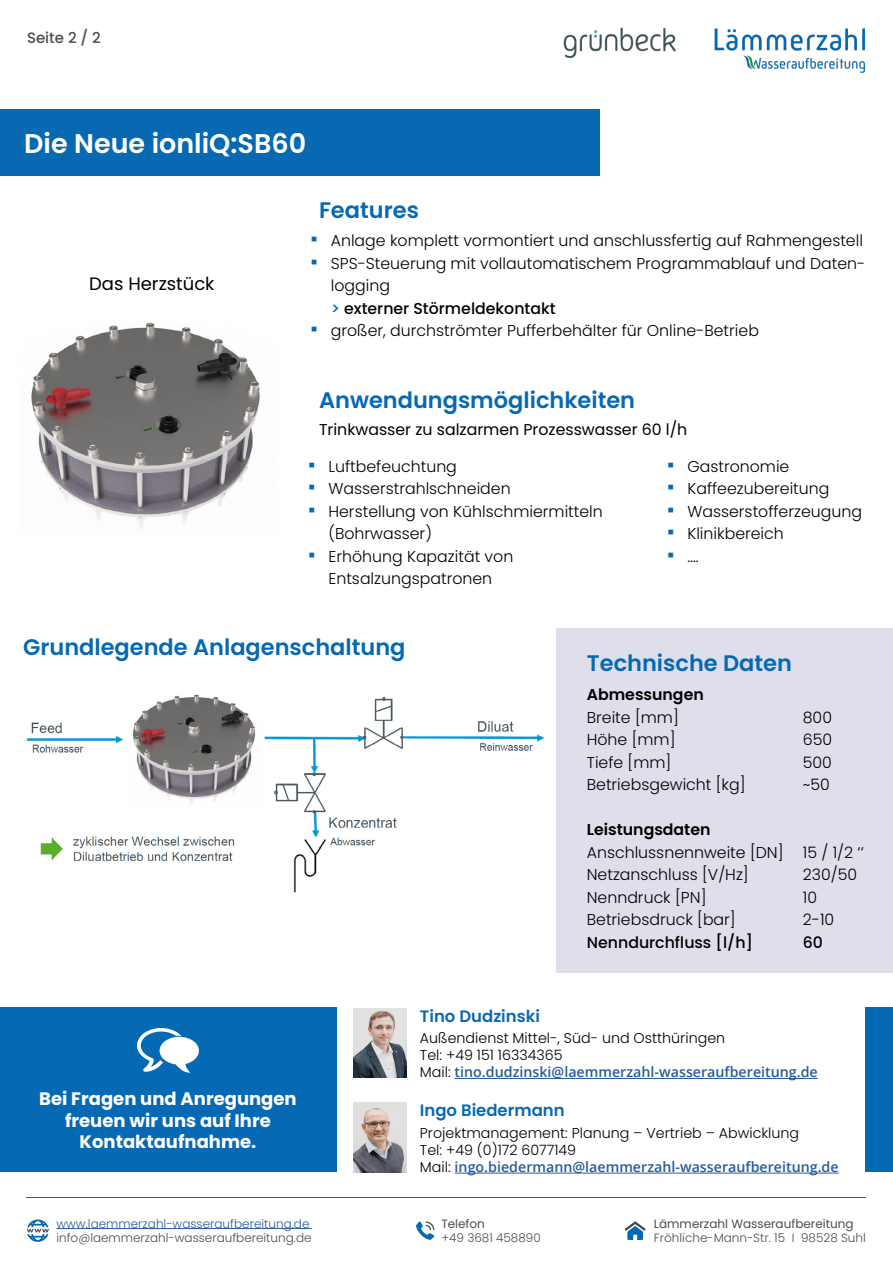
<style>
.page{position:relative;width:893px;height:1263px;background:#fff}
.page>*{position:absolute;margin:0;border:0;box-sizing:border-box;transform-origin:0 0}
.t1{font:600 27px "Poppins";color:#fff}
.t2{font:600 22.5px "Poppins";color:#0669b3}
.t3{font:700 18px/21.6px "Poppins";color:#fff;text-align:center}
.t4{font:18px "Poppins";color:#000}
.t5{font:600 16.5px "Poppins";color:#0669b3}
.t6{font:600 16.5px "Poppins";color:#0869b3}
.t7{font:300 15.75px/22.5px "Poppins";color:#000}
.t8{font:15.75px "Poppins";color:#000}
.t9{font:600 15.75px "Poppins";color:#000}
.t10{font:500 15.75px "Poppins";color:#000}
.t11{font:500 15px "Poppins";color:#4e4c4c}
.t12{font:300 14.25px/17.1px "Poppins";color:#000}
.t13{font:600 14.25px "Open Sans";color:#275b9b}
.t14{font:300 12px "Poppins";color:#4e4c4c}
.t15{font:300 12px "Poppins";color:#275b9b}
.t16{font:12px "Poppins";color:#4e4c4c}
.s1{font-family:"Arial";font-weight:400;font-size:21px;color:#0669b3}
.s2{font-weight:500;color:#0669b3}
.s3{font-weight:500}
.s4{font-family:"Poppins";font-weight:300;color:#000}
</style>
<div class="page">
<div style="left:0;top:109px;width:600px;height:67px;background:#0869b3"></div>
<img style="left:714px;top:28px;width:151px;height:45px">
<img style="left:563px;top:28px;width:113px;height:30px">
<svg style="left:624px;top:1221px;width:22px;height:19px"></svg>
<hr style="left:56px;top:1228px;width:256px;height:1px;background:#275b9b">
<svg style="left:416px;top:1221px;width:18px;height:19px"></svg>
<svg style="left:27px;top:1219px;width:22px;height:23px"></svg>
<hr style="left:27px;top:1197px;width:839px;height:1px;background:#0669b3">
<div style="left:0;top:1008px;width:336px;height:164px;background:#0669b3"></div>
<svg style="left:137px;top:1028px;width:62px;height:45px"></svg>
<img style="left:354px;top:1008px;width:52px;height:69px">
<hr style="left:455px;top:1078px;width:363px;height:1px;background:#275b9b">
<div style="left:866px;top:1008px;width:27px;height:164px;background:#0669b3"></div>
<div style="left:556px;top:628px;width:337px;height:344px;background:#dedfea"></div>
<img style="left:27px;top:694px;width:518px;height:199px">
<img style="left:31px;top:322px;width:229px;height:207px">
<img style="left:354px;top:1103px;width:52px;height:69px">
<hr style="left:455px;top:1173px;width:384px;height:1px;background:#275b9b">
<p class="t11" style="left:27px;top:29px;width:75px">Seite 2 / 2</p>
<h1 class="t1" style="left:24px;top:128px;width:283px">Die Neue ionliQ:SB60</h1>
<p class="t4" style="left:89px;top:273px;width:127px">Das Herzstück</p>
<h2 class="t2" style="left:319px;top:197px;width:101px">Features</h2>
<p class="t7" style="left:311px;top:229px;width:554px"><span class="s1">▪</span> Anlage komplett vormontiert und anschlussfertig auf Rahmengestell</p>
<p class="t7" style="left:331px;top:252px;width:536px;text-indent:-20px"><span class="s1">▪</span> SPS-Steuerung mit vollautomatischem Programmablauf und Daten&shy;logging<br><span class="s2">&gt;</span> <span class="s3">externer Störmeldekontakt</span></p>
<p class="t7" style="left:311px;top:319px;width:450px"><span class="s1">▪</span> großer, durchströmter Pufferbehälter für Online-Betrieb</p>
<h2 class="t2" style="left:319px;top:387px;width:318px">Anwendungsmöglichkeiten</h2>
<p class="t8" style="left:319px;top:421px;width:370px">Trinkwasser zu salzarmen Prozesswasser 60 l/h</p>
<p class="t7" style="left:308px;top:455px;width:150px"><span class="s1">▪</span> Luftbefeuchtung</p>
<p class="t7" style="left:308px;top:478px;width:204px"><span class="s1">▪</span> Wasserstrahlschneiden</p>
<p class="t7" style="left:328px;top:500px;width:276px;text-indent:-20px"><span class="s1">▪</span> Herstellung von Kühlschmiermitteln (Bohrwasser)</p>
<p class="t7" style="left:308px;top:545px;width:207px;text-align:center"><span class="s1">▪</span> Erhöhung Kapazität von<br>Entsalzungspatronen</p>
<p class="t7" style="left:667px;top:455px;width:124px"><span class="s1">▪</span> Gastronomie</p>
<p class="t7" style="left:667px;top:478px;width:164px"><span class="s1">▪</span> Kaffeezubereitung</p>
<p class="t7" style="left:667px;top:500px;width:196px"><span class="s1">▪</span> Wasserstofferzeugung</p>
<p class="t7" style="left:667px;top:523px;width:118px"><span class="s1">▪</span> Klinikbereich</p>
<p class="t7" style="left:667px;top:545px;width:33px"><span class="s1">▪</span> ….</p>
<h2 class="t2" style="left:23px;top:634px;width:384px">Grundlegende Anlagenschaltung</h2>
<h2 class="t2" style="left:587px;top:650px;width:207px">Technische Daten</h2>
<p class="t9" style="left:587px;top:685px;width:118px">Abmessungen</p>
<p class="t7" style="left:587px;top:706px;width:93px">Breite [mm]</p>
<p class="t7" style="left:803px;top:706px;width:31px">800</p>
<p class="t7" style="left:587px;top:728px;width:90px">Höhe [mm]</p>
<p class="t7" style="left:803px;top:728px;width:31px">650</p>
<p class="t7" style="left:587px;top:751px;width:86px">Tiefe [mm]</p>
<p class="t7" style="left:803px;top:751px;width:31px">500</p>
<p class="t7" style="left:587px;top:773px;width:160px">Betriebsgewicht [kg]</p>
<p class="t7" style="left:803px;top:773px;width:29px">~50</p>
<p class="t9" style="left:587px;top:820px;width:125px">Leistungsdaten</p>
<p class="t7" style="left:587px;top:841px;width:278px">Anschlussnennweite [DN] 15 / 1/2 ‘‘<br>Netzanschluss [V/Hz]</p>
<p class="t7" style="left:803px;top:863px;width:56px">230/50</p>
<p class="t7" style="left:587px;top:886px;width:121px">Nenndruck [PN]</p>
<p class="t7" style="left:803px;top:886px;width:16px">10</p>
<p class="t7" style="left:587px;top:908px;width:150px">Betriebsdruck [bar]</p>
<p class="t7" style="left:803px;top:908px;width:33px">2-10</p>
<p class="t10" style="left:587px;top:933px;width:168px">Nenndurchfluss [l/h]</p>
<p class="t10" style="left:803px;top:933px;width:22px">60</p>
<p class="t3" style="left:39px;top:1088px;width:259px">Bei Fragen und Anregungen freuen wir uns auf Ihre<br>Kontaktaufnahme.</p>
<p class="t15" style="left:56px;top:1216px;width:255px">www.laemmerzahl-wasseraufbereitung.de</p>
<p class="t14" style="left:56px;top:1231px;width:257px">info@laemmerzahl-wasseraufbereitung.de</p>
<p class="t6" style="left:420px;top:1006px;width:122px">Tino Dudzinski</p>
<p class="t12" style="left:420px;top:1030px;width:307px">Außendienst Mittel-, Süd- und Ostthüringen<br>Tel: +49 151 16334365</p>
<p class="t13" style="left:420px;top:1062px;width:399px"><span class="s4">Mail:</span> tino.dudzinski@laemmerzahl-wasseraufbereitung.de</p>
<p class="t5" style="left:420px;top:1101px;width:146px">Ingo Biedermann</p>
<p class="t12" style="left:420px;top:1124px;width:381px">Projektmanagement: Planung – Vertrieb – Abwicklung<br>Tel: +49 (0)172 6077149</p>
<p class="t13" style="left:420px;top:1157px;width:420px"><span class="s4">Mail:</span> ingo.biedermann@laemmerzahl-wasseraufbereitung.de</p>
<p class="t16" style="left:441px;top:1216px;width:45px">Telefon</p>
<p class="t14" style="left:441px;top:1231px;width:101px">+49 3681 458890</p>
<p class="t16" style="left:654px;top:1216px;width:201px">Lämmerzahl Wasseraufbereitung</p>
<p class="t14" style="left:654px;top:1231px;width:213px">Fröhliche-Mann-Str. 15 I 98528 Suhl</p>
</div>
